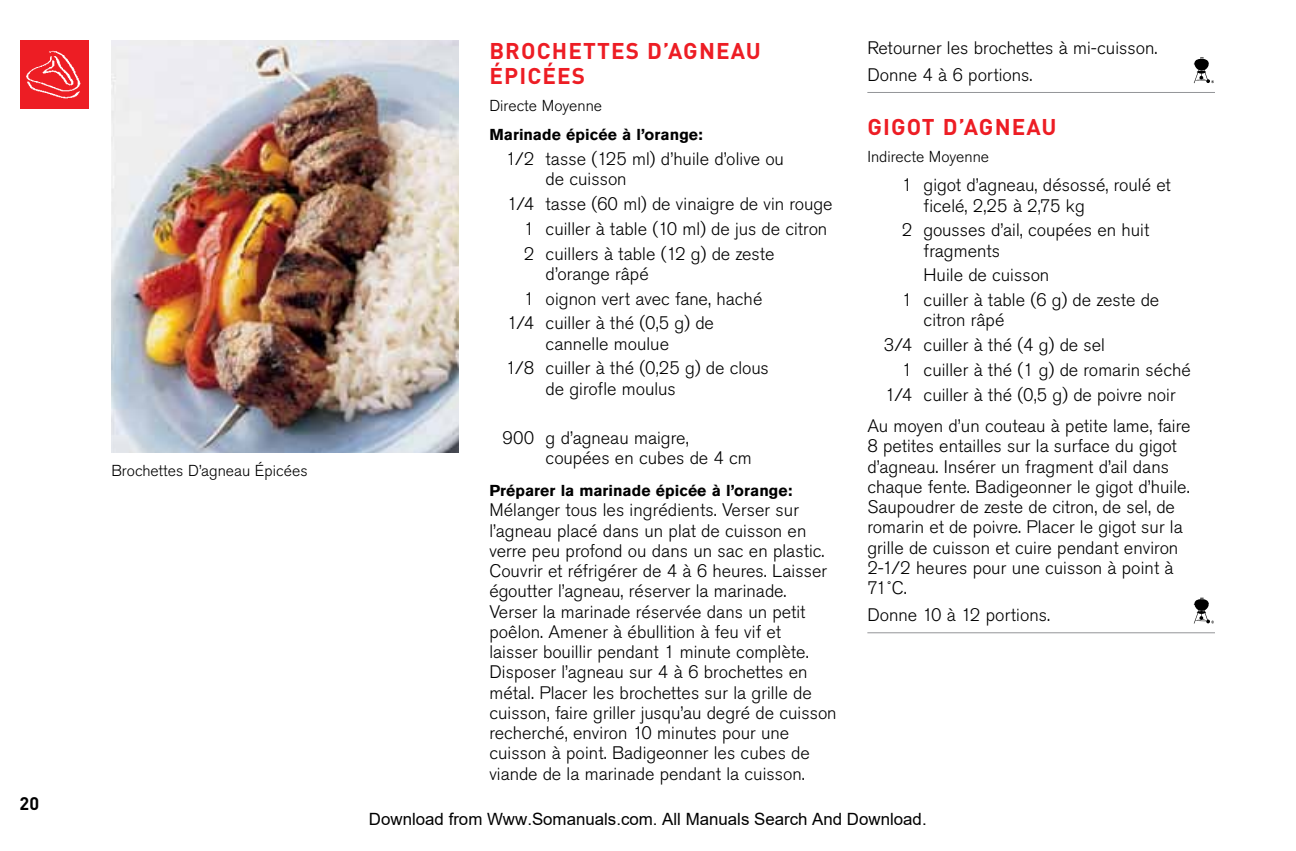
<style>
.page{position:relative;width:1296px;height:851px;background:#fff}
.page>*{position:absolute;margin:0;border:0;box-sizing:border-box;transform-origin:0 0}
.t1{font:22.5px/24.8px "DI Nkerned";letter-spacing:.05em;color:#ed1d24}
.t2{font:300 18px/20.2px "Akzidenz Grotesk BQ";letter-spacing:.005em;color:#000}
.t3{font:18px "DI Nkerned";color:#000}
.t4{font:16.88px "Arial";color:#000}
.t5{font:700 15.75px "Akzidenz Grotesk BQ";letter-spacing:.005em;color:#000}
.t6{font:300 15.75px "Akzidenz Grotesk BQ";letter-spacing:.005em;color:#000}
</style>
<div class="page">
<div style="left:20px;top:40px;width:68px;height:69px;background:#ed1d24"></div>
<img style="left:26px;top:50px;width:55px;height:49px">
<hr style="left:867px;top:92px;width:348px;height:1px;background:#939598">
<hr style="left:867px;top:632px;width:348px;height:1px;background:#939598">
<svg style="left:1194px;top:57px;width:20px;height:26px"></svg>
<svg style="left:1194px;top:597px;width:20px;height:26px"></svg>
<img style="left:111px;top:40px;width:348px;height:412px">
<p class="t3" style="left:20px;top:792px;width:21px">20</p>
<p class="t6" style="left:111px;top:462px;width:198px">Brochettes D’agneau Épicées</p>
<p class="t1" style="left:489px;top:38px;width:273px">BROCHETTES D’AGNEAU<br>ÉPICÉES</p>
<p class="t6" style="left:489px;top:97px;width:114px">Directe Moyenne</p>
<p class="t5" style="left:489px;top:126px;width:215px">Marinade épicée à l’orange:</p>
<p class="t2" style="left:546px;top:149px;width:240px;text-indent:-40px">1/2 tasse (125 ml) d’huile d’olive ou de cuisson</p>
<p class="t2" style="left:524px;top:192px;width:310px;line-height:24.8px;text-indent:-17px">1/4 tasse (60 ml) de vinaigre de vin rouge<br>1 cuiller à table (10 ml) de jus de citron<br>2 cuillers à table (12 g) de zeste</p>
<p class="t2" style="left:546px;top:264px;width:105px">d’orange râpé</p>
<p class="t2" style="left:524px;top:288px;width:240px">1 oignon vert avec fane, haché</p>
<p class="t2" style="left:507px;top:313px;width:208px">1/4 cuiller à thé (0,5 g) de</p>
<p class="t2" style="left:506px;top:331px;width:264px;line-height:24.8px;text-indent:40px">cannelle moulue<br>1/8 cuiller à thé (0,25 g) de clous</p>
<p class="t2" style="left:546px;top:378px;width:132px">de girofle moulus</p>
<p class="t2" style="left:546px;top:428px;width:208px;text-indent:-43px">900 g d’agneau maigre, coupées en cubes de 4 cm</p>
<p class="t5" style="left:489px;top:481px;width:305px">Préparer la marinade épicée à l’orange:</p>
<p class="t2" style="left:489px;top:500px;width:349px">Mélanger tous les ingrédients. Verser sur l’agneau placé dans un plat de cuisson en verre peu profond ou dans un sac en plastic.<br>Couvrir et réfrigérer de 4 à 6 heures. Laisser égoutter l’agneau, réserver la marinade.<br>Verser la marinade réservée dans un petit poêlon. Amener à ébullition à feu vif et<br>laisser bouillir pendant 1 minute complète.<br>Disposer l’agneau sur 4 à 6 brochettes en métal. Placer les brochettes sur la grille de cuisson, faire griller jusqu’au degré de cuisson recherché, environ 10 minutes pour une cuisson à point. Badigeonner les cubes de viande de la marinade pendant la cuisson.</p>
<p class="t2" style="left:867px;top:35px;width:292px;line-height:27px">Retourner les brochettes à mi-cuisson.<br>Donne 4 à 6 portions.</p>
<p class="t1" style="left:867px;top:113px;width:191px">GIGOT D’AGNEAU</p>
<p class="t6" style="left:867px;top:148px;width:123px">Indirecte Moyenne</p>
<p class="t2" style="left:924px;top:175px;width:249px;text-indent:-22px">1 gigot d’agneau, désossé, roulé et ficelé, 2,25 à 2,75 kg</p>
<p class="t2" style="left:924px;top:220px;width:227px;text-indent:-22px">2 gousses d’ail, coupées en huit fragments</p>
<p class="t2" style="left:902px;top:263px;width:259px;line-height:24.8px;text-indent:22px">Huile de cuisson<br>1 cuiller à table (6 g) de zeste de</p>
<p class="t2" style="left:924px;top:310px;width:82px">citron râpé</p>
<p class="t2" style="left:884px;top:335px;width:223px">3/4 cuiller à thé (4 g) de sel</p>
<p class="t2" style="left:902px;top:360px;width:291px">1 cuiller à thé (1 g) de romarin séché</p>
<p class="t2" style="left:885px;top:384px;width:292px">1/4 cuiller à thé (0,5 g) de poivre noir</p>
<p class="t2" style="left:867px;top:416px;width:325px">Au moyen d’un couteau à petite lame, faire 8 petites entailles sur la surface du gigot d’agneau. Insérer un fragment d’ail dans chaque fente. Badigeonner le gigot d’huile.<br>Saupoudrer de zeste de citron, de sel, de romarin et de poivre. Placer le gigot sur la grille de cuisson et cuire pendant environ 2-1/2 heures pour une cuisson à point à 71˚C.</p>
<p class="t2" style="left:867px;top:605px;width:184px">Donne 10 à 12 portions.</p>
<p class="t4" style="left:369px;top:809px;width:559px">Download from Www.Somanuals.com. All Manuals Search And Download.</p>
</div>
